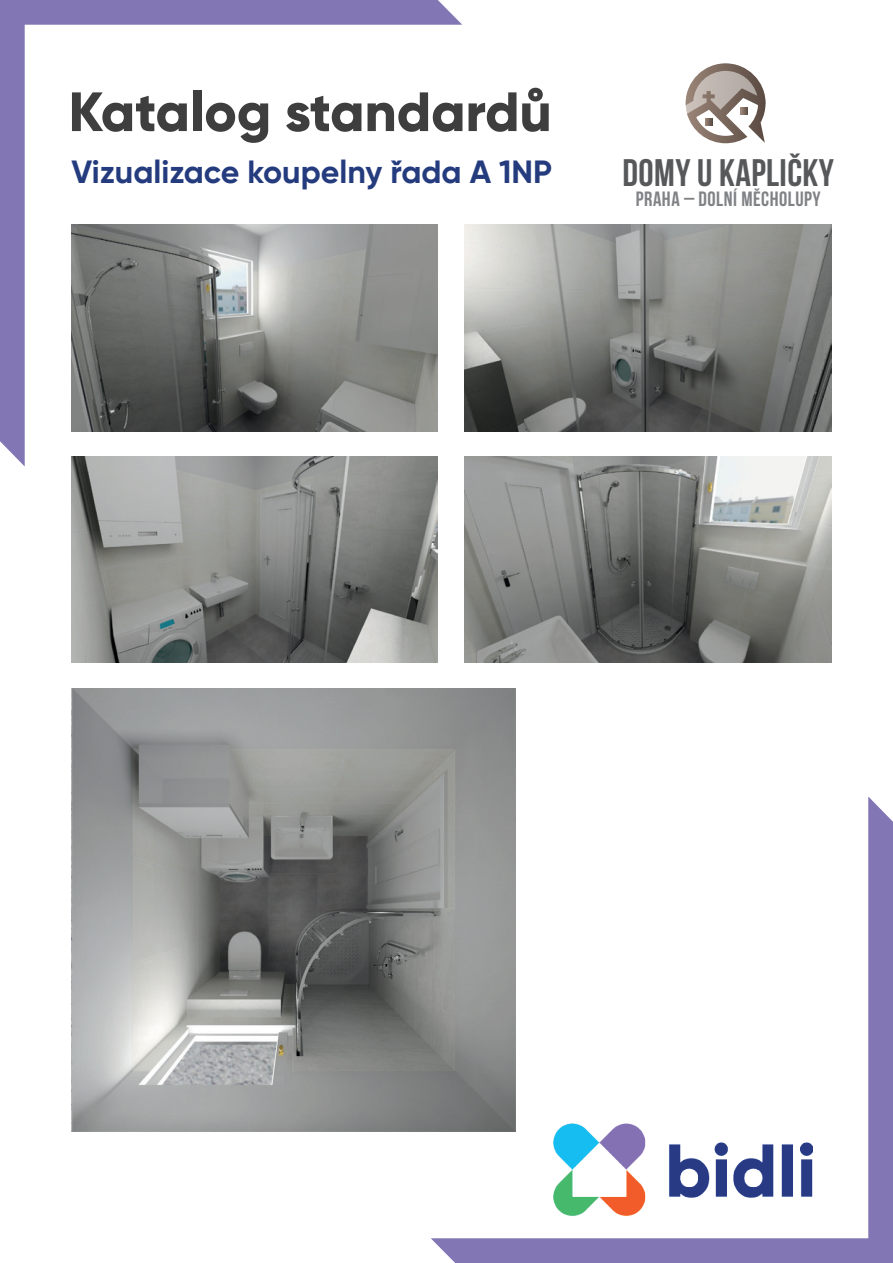
<style>
.page{position:relative;width:893px;height:1263px;background:#fff}
.page>*{position:absolute;margin:0;border:0;box-sizing:border-box;transform-origin:0 0}
.t1{font:800 55.2px "Gilroy";color:#3e3e3f}
.t2{font:38.4px "Bebas Neue";letter-spacing:.01em;color:#57585a}
.t3{font:700 32.1px "Gilroy";color:#243b7e}
.t4{font:20.7px "Bebas Neue";letter-spacing:.025em;color:#808285}
</style>
<div class="page">
<svg style="left:686px;top:63px;width:79px;height:80px"></svg>
<img style="left:465px;top:225px;width:366px;height:206px">
<img style="left:72px;top:466px;width:366px;height:197px">
<img style="left:72px;top:688px;width:443px;height:444px">
<img style="left:465px;top:456px;width:366px;height:207px">
<svg style="left:0;top:0;width:462px;height:466px"></svg>
<svg style="left:431px;top:796px;width:462px;height:467px"></svg>
<h1 class="t1" style="left:69px;top:77px;width:485px">Katalog standardů</h1>
<p class="t3" style="left:72px;top:152px;width:482px">Vizualizace koupelny řada A 1NP</p>
<p class="t2" style="left:623px;top:152px;width:213px">DOMY U KAPLIČKY</p>
<p class="t4" style="left:636px;top:188px;width:186px">PRAHA – DOLNÍ MĚCHOLUPY</p>
</div>
